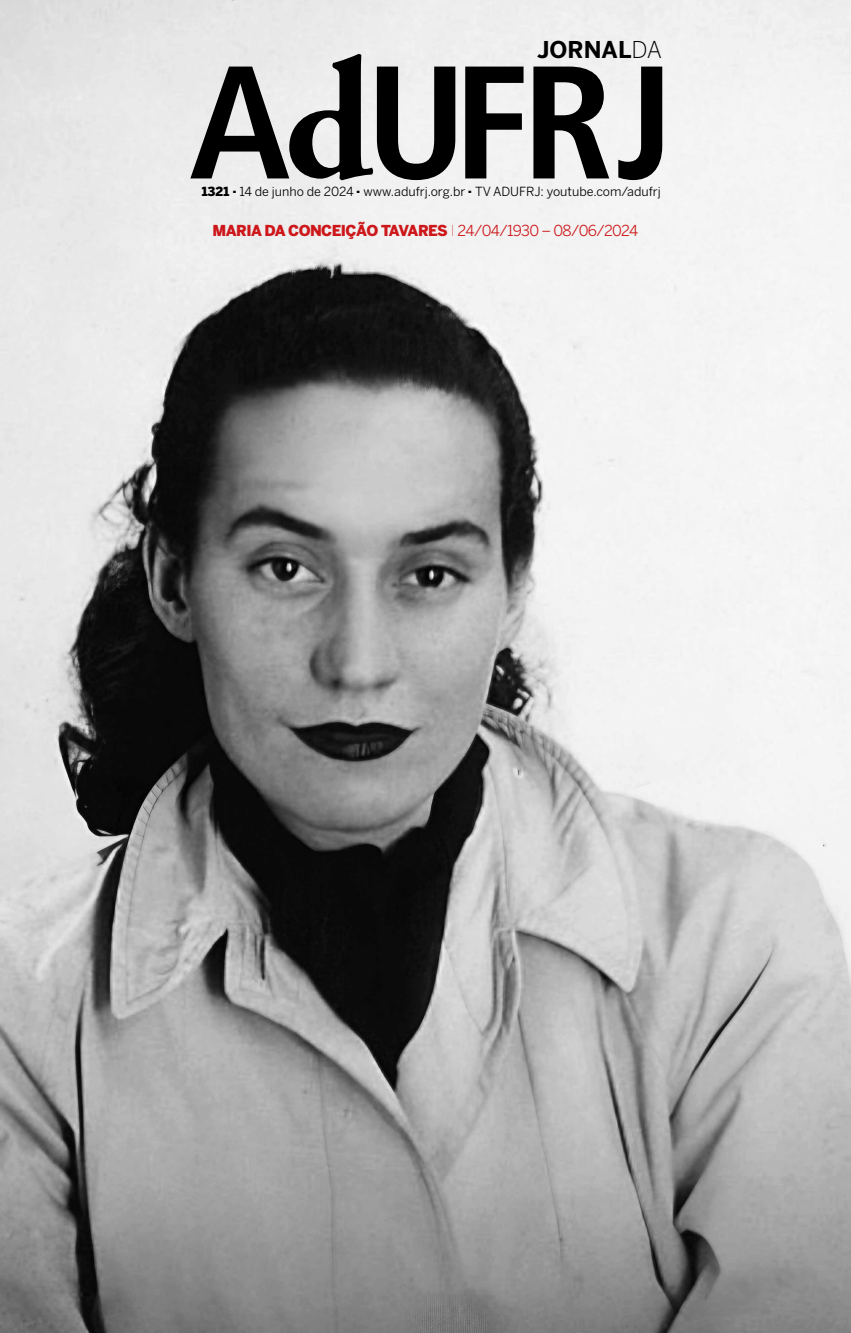
<style>
.page{position:relative;width:851px;height:1333px;background:#fff}
.page>*{position:absolute;margin:0;border:0;box-sizing:border-box;transform-origin:0 0}
.t1{font:700 23px "Benton Sans";color:#000}
.t2{font:900 15px "Benton Sans";letter-spacing:-.04em;color:#cd171a}
.t3{font:12.5px "Benton Sans";color:#000}
.s1{font-weight:300}
.s2{font-weight:900}
.s3{font-weight:100}
.s4{font-weight:400}
</style>
<div class="page">
<img style="left:0;top:0;width:850px;height:1332px">
<svg style="left:465px;top:67px;width:58px;height:111px"></svg>
<svg style="left:533px;top:67px;width:76px;height:111px"></svg>
<svg style="left:618px;top:67px;width:44px;height:113px"></svg>
<svg style="left:190px;top:54px;width:265px;height:126px"></svg>
<h1 class="t1" style="left:537px;top:36px;width:126px">JORNAL<span class="s1">DA</span></h1>
<p class="t3" style="left:202px;top:184px;width:460px"><span class="s2">1321 </span><sup>.</sup> 14 de junho de 2024 <sup>.</sup> www.adufrj.org.br <sup>.</sup> TV ADUFRJ: youtube.com/adufrj</p>
<p class="t2" style="left:212px;top:221px;width:427px">MARIA DA CONCEIÇÃO TAVARES <span class="s3">I</span> <span class="s4">24/04/1930 – 08/06/2024</span></p>
</div>
